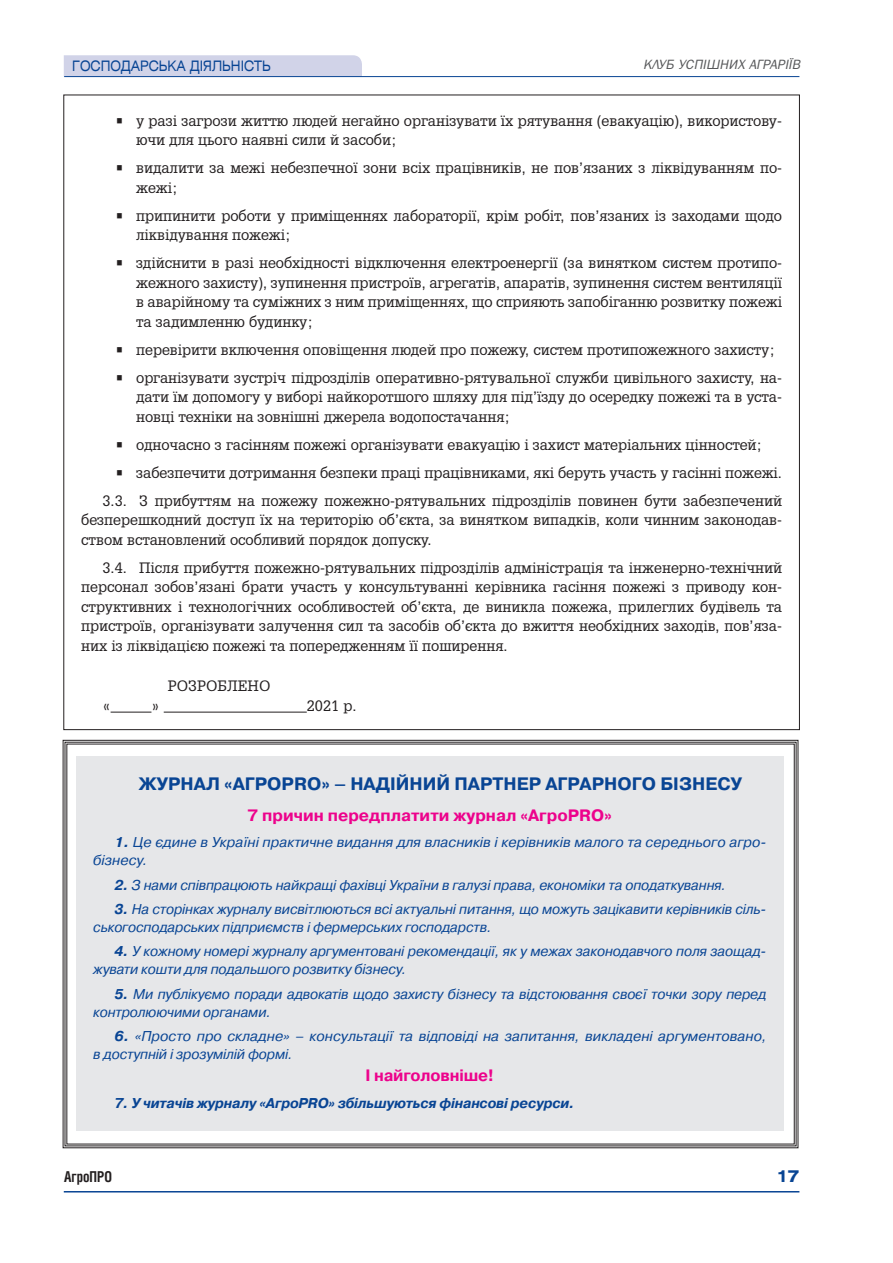
<style>
.page{position:relative;width:893px;height:1263px;background:#fff}
.page>*{position:absolute;margin:0;border:0;box-sizing:border-box;transform-origin:0 0}
.t1{font:700 18px "Pragmatica C";color:#094594}
.t2{font:700 16.5px "Pragmatica C";color:#ed028c}
.t3{font:700 16.5px "Helios Ext";color:#094594}
.t4{font:700 15px "Helios Cond";color:#231f20;scale:.91 1}
.t5{font:14.7px/19.5px "AG Gloria C";color:#231f20}
.t6{font:14.4px "Helios Ext";color:#094594;scale:.83 1}
.t7{font:italic 14.25px/18px "Pragmatica C";letter-spacing:-.01em;color:#094594}
.t8{font:italic 700 14.25px "Pragmatica C";letter-spacing:-.01em;color:#094594}
.t9{font:italic 13.5px "Bloknot";color:#57585a}
.s1{font-weight:700}
</style>
<div class="page">
<div style="left:64px;top:55px;width:298px;height:21px;background:#d1d3e8"></div>
<hr style="left:64px;top:76px;width:735px;height:1px;background:#094594">
<hr style="left:64px;top:1191px;width:735px;height:1px;background:#094594">
<hr style="left:111px;top:712px;width:40px;height:1px;background:#231f20">
<hr style="left:164px;top:712px;width:143px;height:1px;background:#231f20">
<svg style="left:62px;top:739px;width:737px;height:409px"></svg>
<div style="left:76px;top:757px;width:707px;height:56px;background:#e6e7e9"></div>
<div style="left:76px;top:789px;width:707px;height:55px;background:#e6e7e9"></div>
<div style="left:76px;top:817px;width:707px;height:70px;background:#e6e7e9"></div>
<div style="left:76px;top:884px;width:707px;height:70px;background:#e6e7e9"></div>
<div style="left:76px;top:926px;width:707px;height:71px;background:#e6e7e9"></div>
<div style="left:76px;top:968px;width:707px;height:71px;background:#e6e7e9"></div>
<div style="left:76px;top:1011px;width:707px;height:70px;background:#e6e7e9"></div>
<div style="left:76px;top:1078px;width:707px;height:52px;background:#e6e7e9"></div>
<p class="t6" style="left:72px;top:57px;width:241px">ГОСПОДАРСЬКА ДІЯЛЬНІСТЬ</p>
<p class="t9" style="left:643px;top:57px;width:158px">КЛУБ УСПІШНИХ АГРАРІЇВ</p>
<p class="t5" style="left:136px;top:110px;width:647px;text-indent:-21px">• у разі загрози життю людей негайно організувати їх рятування (евакуацію), використову&shy;ючи для цього наявні сили й засоби;</p>
<p class="t5" style="left:136px;top:158px;width:647px;text-indent:-21px">• видалити за межі небезпечної зони всіх працівників, не пов’язаних з ліквідуванням по&shy;жежі;</p>
<p class="t5" style="left:136px;top:205px;width:647px;text-indent:-21px">• припинити роботи у приміщеннях лабораторії, крім робіт, пов’язаних із заходами щодо ліквідування пожежі;</p>
<p class="t5" style="left:136px;top:253px;width:647px;text-align:justify;text-indent:-21px">• здійснити в разі необхідності відключення електроенергії (за винятком систем протипо&shy;жежного захисту), зупинення пристроїв, агрегатів, апаратів, зупинення систем вентиляції в аварійному та суміжних з ним приміщеннях, що сприяють запобіганню розвитку пожежі та задимленню будинку;</p>
<p class="t5" style="left:115px;top:339px;width:661px">• перевірити включення оповіщення людей про пожежу, систем протипожежного захисту;</p>
<p class="t5" style="left:136px;top:367px;width:647px;text-align:justify;text-indent:-21px">• організувати зустріч підрозділів оперативно-рятувальної служби цивільного захисту, на&shy;дати їм допомогу у виборі найкоротшого шляху для під’їзду до осередку пожежі та в уста&shy;новці техніки на зовнішні джерела водопостачання;</p>
<p class="t5" style="left:115px;top:434px;width:649px">• одночасно з гасінням пожежі організувати евакуацію і захист матеріальних цінностей;</p>
<p class="t5" style="left:102px;top:458px;width:681px;line-height:28px;text-align:right">• забезпечити дотримання безпеки праці працівниками, які беруть участь у гасінні пожежі.<br>3.3. З прибуттям на пожежу пожежно-рятувальних підрозділів повинен бути забезпечений</p>
<p class="t5" style="left:81px;top:510px;width:702px">безперешкодний доступ їх на територію об’єкта, за винятком випадків, коли чинним законодав&shy;ством встановлений особливий порядок допуску.</p>
<p class="t5" style="left:81px;top:557px;width:702px;text-align:justify;text-indent:21px">3.4. Після прибуття пожежно-рятувальних підрозділів адміністрація та інженерно-технічний персонал зобов’язані брати участь у консультуванні керівника гасіння пожежі з приводу кон&shy;структивних і технологічних особливостей об’єкта, де виникла пожежа, прилеглих будівель та пристроїв, організувати залучення сил та засобів об’єкта до вжиття необхідних заходів, пов’яза&shy;них із ліквідацією пожежі та попередженням її поширення.</p>
<p class="t5" style="left:168px;top:676px;width:104px">РОЗРОБЛЕНО</p>
<p class="t5" style="left:102px;top:696px;width:10px">«</p>
<p class="t5" style="left:151px;top:696px;width:10px">»</p>
<p class="t5" style="left:307px;top:696px;width:51px">2021 р.</p>
<p class="t1" style="left:139px;top:773px;width:605px">ЖУРНАЛ «AГРОPRO» – НАДІЙНИЙ ПАРТНЕР АГРАРНОГО БІЗНЕСУ</p>
<p class="t2" style="left:248px;top:806px;width:366px">7 причин передплатити журнал «AгроPRO»</p>
<p class="t7" style="left:93px;top:833px;width:675px;text-indent:21px"><span class="s1">1.</span> Це єдине в Україні практичне видання для власників і керівників малого та середнього агро&shy;бізнесу.</p>
<p class="t7" style="left:114px;top:876px;width:613px"><span class="s1">2.</span> З нами співпрацюють найкращі фахівці України в галузі права, економіки та оподаткування.</p>
<p class="t7" style="left:93px;top:900px;width:675px;text-indent:21px"><span class="s1">3.</span> На сторінках журналу висвітлюються всі актуальні питання, що можуть зацікавити керівників сіль&shy;ськогосподарських підприємств і фермерських господарств.</p>
<p class="t7" style="left:93px;top:942px;width:675px;text-indent:21px"><span class="s1">4.</span> У кожному номері журналу аргументовані рекомендації, як у межах законодавчого поля заощад&shy;жувати кошти для подальшого розвитку бізнесу.</p>
<p class="t7" style="left:93px;top:985px;width:675px;text-indent:21px"><span class="s1">5.</span> Ми публікуємо поради адвокатів щодо захисту бізнесу та відстоювання своєї точки зору перед контролюючими органами.</p>
<p class="t7" style="left:93px;top:1027px;width:675px;text-indent:21px"><span class="s1">6.</span> «Просто про складне» – консультації та відповіді на запитання, викладені аргументовано, в доступній і зрозумілій формі.</p>
<p class="t2" style="left:365px;top:1066px;width:130px">І найголовніше!</p>
<p class="t8" style="left:114px;top:1095px;width:462px">7. У читачів журналу «AгроPRO» збільшуються фінансові ресурси.</p>
<p class="t4" style="left:64px;top:1168px;width:54px">АгроПРO</p>
<p class="t3" style="left:777px;top:1165px;width:24px">17</p>
</div>
